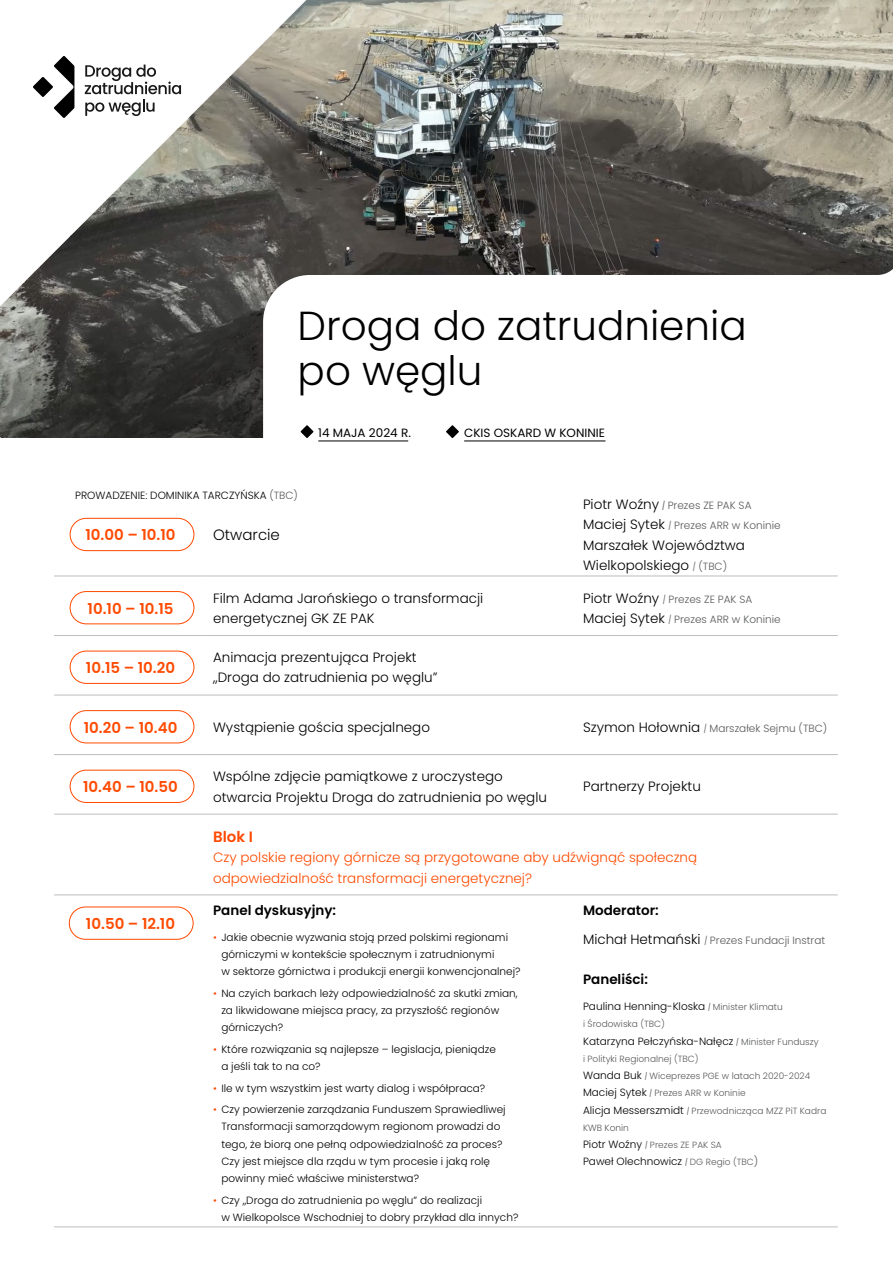
<style>
.page{position:relative;width:893px;height:1263px;background:#fff}
.page>*{position:absolute;margin:0;border:0;box-sizing:border-box;transform-origin:0 0}
.t1{font:300 40.5px/45px "Poppins";color:#000}
.t2{font:600 15px "Poppins";color:#ff4a00}
.t3{font:300 15px "Poppins";color:#000}
.t4{font:300 13.5px/20.2px "Poppins";color:#000}
.t5{font:300 13.5px/20.2px "Poppins";color:#ff4a00}
.t6{font:600 13.5px "Poppins";color:#000}
.t7{font:12px "Poppins";color:#000}
.t8{font:300 10.5px/17.2px "Poppins";color:#000}
.t9{font:300 10.5px/20.2px "Poppins";color:#58595b}
.t10{font:300 9px/17.2px "Poppins";color:#58595b}
.s1{color:#58595b}
.s2{font-size:13.5px;color:#000}
.s3{font-style:italic}
.s4{font-style:italic;color:#6d6e71}
.s5{font-style:italic;font-size:10.5px;color:#6d6e71}
.s6{font-size:10.5px;color:#58595b}
.s7{color:#ff4a00}
.s8{font-style:italic;font-size:9px;color:#58595b}
.s9{font-size:9px;color:#58595b}
.s10{font-size:10.5px;color:#000}
</style>
<div class="page">
<img style="left:250px;top:0;width:635px;height:306px">
<img style="left:214px;top:56px;width:37px;height:382px">
<img style="left:178px;top:92px;width:37px;height:346px">
<img style="left:142px;top:128px;width:37px;height:310px">
<img style="left:106px;top:164px;width:37px;height:274px">
<img style="left:70px;top:201px;width:37px;height:237px">
<img style="left:34px;top:236px;width:37px;height:202px">
<img style="left:0;top:306px;width:6px;height:132px">
<img style="left:250px;top:305px;width:16px;height:133px">
<svg style="left:85px;top:65px;width:96px;height:29px"></svg>
<svg style="left:85px;top:100px;width:70px;height:16px"></svg>
<svg style="left:33px;top:56px;width:41px;height:62px"></svg>
<hr style="left:54px;top:576px;width:153px;height:1px;background:#bcbec0">
<hr style="left:207px;top:576px;width:370px;height:1px;background:#bcbec0">
<hr style="left:577px;top:576px;width:261px;height:1px;background:#bcbec0">
<hr style="left:54px;top:635px;width:153px;height:1px;background:#bcbec0">
<hr style="left:207px;top:635px;width:370px;height:1px;background:#bcbec0">
<hr style="left:577px;top:635px;width:261px;height:1px;background:#bcbec0">
<hr style="left:54px;top:695px;width:153px;height:1px;background:#bcbec0">
<hr style="left:207px;top:695px;width:370px;height:1px;background:#bcbec0">
<hr style="left:577px;top:695px;width:261px;height:1px;background:#bcbec0">
<hr style="left:54px;top:754px;width:153px;height:1px;background:#bcbec0">
<hr style="left:207px;top:754px;width:370px;height:1px;background:#bcbec0">
<hr style="left:577px;top:754px;width:261px;height:1px;background:#bcbec0">
<hr style="left:54px;top:814px;width:153px;height:1px;background:#bcbec0">
<hr style="left:207px;top:814px;width:370px;height:1px;background:#bcbec0">
<hr style="left:577px;top:814px;width:261px;height:1px;background:#bcbec0">
<hr style="left:54px;top:895px;width:153px;height:1px;background:#bcbec0">
<hr style="left:207px;top:895px;width:370px;height:1px;background:#bcbec0">
<hr style="left:577px;top:895px;width:261px;height:1px;background:#bcbec0">
<hr style="left:54px;top:1226px;width:153px;height:1px;background:#bcbec0">
<hr style="left:207px;top:1226px;width:370px;height:1px;background:#bcbec0">
<hr style="left:577px;top:1226px;width:261px;height:1px;background:#bcbec0">
<div style="left:70px;top:518px;width:124px;height:33px;border:1px solid #ff4a00;border-radius:16px"></div>
<div style="left:70px;top:591px;width:124px;height:33px;border:1px solid #ff4a00;border-radius:16px"></div>
<div style="left:70px;top:651px;width:124px;height:33px;border:1px solid #ff4a00;border-radius:16px"></div>
<div style="left:70px;top:710px;width:124px;height:33px;border:1px solid #ff4a00;border-radius:16px"></div>
<div style="left:70px;top:770px;width:124px;height:33px;border:1px solid #ff4a00;border-radius:16px"></div>
<div style="left:69px;top:906px;width:124px;height:34px;border:1px solid #ff4a00;border-radius:16px"></div>
<hr style="left:318px;top:441px;width:90px;height:1px;background:#000">
<hr style="left:464px;top:441px;width:141px;height:1px;background:#000">
<svg style="left:301px;top:425px;width:12px;height:13px"></svg>
<svg style="left:446px;top:425px;width:13px;height:13px"></svg>
<h1 class="t1" style="left:298px;top:303px;width:451px">Droga do zatrudnienia po węglu</h1>
<p class="t8" style="left:75px;top:487px;width:224px">PROWADZENIE: DOMINIKA TARCZYŃSKA <span class="s1">(TBC)</span></p>
<h2 class="t2" style="left:85px;top:526px;width:92px">10.00 – 10.10</h2>
<h2 class="t3" style="left:213px;top:526px;width:68px">Otwarcie</h2>
<p class="t7" style="left:318px;top:426px;width:94px">14 MAJA 2024 R.</p>
<p class="t7" style="left:464px;top:426px;width:142px">CKIS OSKARD W KONINIE</p>
<p class="t9" style="left:583px;top:495px;width:199px"><span class="s2">Piotr Woźny</span> <span class="s3">|</span> Prezes ZE PAK SA<br><span class="s2">Maciej Sytek</span> <span class="s4">|</span> Prezes ARR w Koninie</p>
<p class="t4" style="left:583px;top:535px;width:163px">Marszałek Województwa<br>Wielkopolskiego <span class="s5">|</span> <span class="s6">(TBC)</span></p>
<h2 class="t2" style="left:88px;top:600px;width:87px">10.10 – 10.15</h2>
<p class="t4" style="left:213px;top:588px;width:272px">Film Adama Jarońskiego o transformacji energetycznej GK ZE PAK</p>
<p class="t9" style="left:583px;top:589px;width:199px"><span class="s2">Piotr Woźny</span> <span class="s4">|</span> Prezes ZE PAK SA<br><span class="s2">Maciej Sytek</span> <span class="s4">|</span> Prezes ARR w Koninie</p>
<h2 class="t2" style="left:86px;top:659px;width:91px">10.15 – 10.20</h2>
<p class="t4" style="left:213px;top:647px;width:226px">Animacja prezentująca Projekt „Droga do zatrudnienia po węglu”</p>
<h2 class="t2" style="left:84px;top:719px;width:95px">10.20 – 10.40</h2>
<p class="t4" style="left:213px;top:717px;width:218px">Wystąpienie gościa specjalnego</p>
<p class="t9" style="left:583px;top:718px;width:246px"><span class="s2">Szymon Hołownia</span> <span class="s4">|</span> Marszałek Sejmu (TBC)</p>
<h2 class="t2" style="left:83px;top:778px;width:96px">10.40 – 10.50</h2>
<p class="t4" style="left:213px;top:766px;width:335px">Wspólne zdjęcie pamiątkowe z uroczystego otwarcia Projektu Droga do zatrudnienia po węglu</p>
<p class="t4" style="left:583px;top:777px;width:119px">Partnerzy Projektu</p>
<h2 class="t2" style="left:213px;top:828px;width:41px">Blok I</h2>
<p class="t5" style="left:213px;top:847px;width:486px">Czy polskie regiony górnicze są przygotowane aby udźwignąć społeczną odpowiedzialność transformacji energetycznej?</p>
<h2 class="t2" style="left:86px;top:915px;width:91px">10.50 – 12.10</h2>
<p class="t6" style="left:213px;top:902px;width:124px">Panel dyskusyjny:</p>
<p class="t8" style="left:221px;top:928px;width:301px;text-indent:-8px"><span class="s7">•</span> Jakie obecnie wyzwania stoją przed polskimi regionami górniczymi w kontekście społecznym i zatrudnionymi<br>w sektorze górnictwa i produkcji energii konwencjonalnej?</p>
<p class="t8" style="left:221px;top:984px;width:298px;text-indent:-8px"><span class="s7">•</span> Na czyich barkach leży odpowiedzialność za skutki zmian, za likwidowane miejsca pracy, za przyszłość regionów górniczych?</p>
<p class="t8" style="left:221px;top:1040px;width:276px;text-indent:-8px"><span class="s7">•</span> Które rozwiązania są najlepsze – legislacja, pieniądze a jeśli tak to na co?</p>
<p class="t8" style="left:213px;top:1079px;width:274px"><span class="s7">•</span> Ile w tym wszystkim jest warty dialog i współpraca?</p>
<p class="t8" style="left:221px;top:1101px;width:286px;text-indent:-8px"><span class="s7">•</span> Czy powierzenie zarządzania Funduszem Sprawiedliwej Transformacji samorządowym regionom prowadzi do tego, że biorą one pełną odpowiedzialność za proces?<br>Czy jest miejsce dla rządu w tym procesie i jaką rolę powinny mieć właściwe ministerstwa?</p>
<p class="t8" style="left:221px;top:1191px;width:299px;text-indent:-8px"><span class="s7">•</span> Czy „Droga do zatrudnienia po węglu” do realizacji<br>w Wielkopolsce Wschodniej to dobry przykład dla innych?</p>
<p class="t6" style="left:583px;top:902px;width:77px">Moderator:</p>
<p class="t9" style="left:583px;top:930px;width:244px"><span class="s2">Michał Hetmański</span> <span class="s4">|</span> Prezes Fundacji Instrat</p>
<p class="t6" style="left:583px;top:972px;width:66px">Paneliści:</p>
<p class="t8" style="left:583px;top:998px;width:201px">Paulina Henning-Kloska <span class="s8">|</span> <span class="s9">Minister Klimatu</span></p>
<p class="t10" style="left:583px;top:1016px;width:83px">i Środowiska (TBC)</p>
<p class="t8" style="left:583px;top:1032px;width:237px">Katarzyna Pełczyńska-Nałęcz <span class="s8">|</span> <span class="s9">Minister Funduszy</span></p>
<p class="t10" style="left:583px;top:1050px;width:245px">i Polityki Regionalnej (TBC)<br><span class="s10">Wanda Buk</span> <span class="s3">|</span> Wiceprezes PGE w latach 2020-2024<br><span class="s10">Maciej Sytek</span> <span class="s3">|</span> Prezes ARR w Koninie<br><span class="s10">Alicja Messerszmidt</span> <span class="s3">|</span> Przewodnicząca MZZ PiT Kadra KWB Konin<br><span class="s10">Piotr Woźny</span> <span class="s3">|</span> Prezes ZE PAK SA</p>
<p class="t8" style="left:583px;top:1153px;width:177px">Paweł Olechnowicz <span class="s8">|</span> <span class="s9">DG Regio (TBC</span><span class="s1">)</span></p>
</div>
